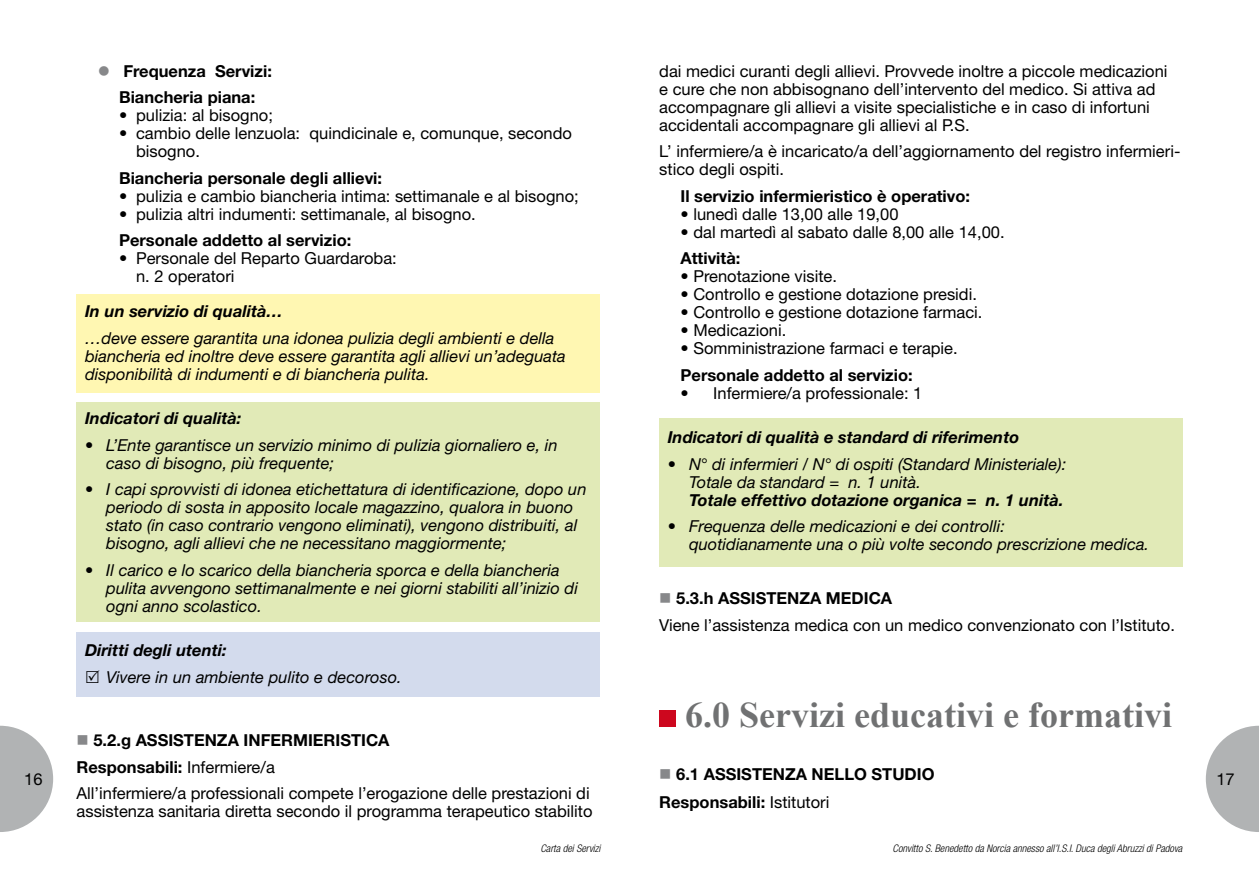
<style>
.page{position:relative;width:1259px;height:893px;background:#fff}
.page>*{position:absolute;margin:0;border:0;box-sizing:border-box;transform-origin:0 0}
.t1{font:700 36px "Times New Roman";color:#707172}
.t2{font:16.5px/18px "Helvetica Neue";color:#000}
.t3{font:italic 16.5px/18px "Helvetica Neue";color:#000}
.t4{font:700 16.5px/26.5px "Helvetica Neue";color:#000;text-align:center}
.t5{font:italic 700 16.5px "Helvetica Neue";color:#000}
.t6{font:italic 300 condensed 10.5px "Helvetica Neue";color:#000}
.s1{color:#87888a}
.s2{font-weight:700}
.s3{font-weight:400}
</style>
<div class="page">
<svg style="left:0;top:726px;width:53px;height:106px"></svg>
<svg style="left:1205px;top:726px;width:54px;height:106px"></svg>
<div style="left:659px;top:418px;width:523px;height:148px;background:#e1eab7"></div>
<div style="left:77px;top:632px;width:523px;height:65px;background:#d3dbed"></div>
<div style="left:77px;top:402px;width:523px;height:220px;background:#e1eab7"></div>
<div style="left:77px;top:294px;width:523px;height:98px;background:#fff7b2"></div>
<div style="left:659px;top:710px;width:17px;height:17px;background:#cd071e"></div>
<p class="t2" style="left:24px;top:770px;width:20px">16</p>
<p class="t4" style="left:98px;top:57px;width:176px"><span class="s1">●</span> Frequenza Servizi:<br>Biancheria piana:</p>
<p class="t2" style="left:119px;top:106px;width:155px">• pulizia: al bisogno;</p>
<p class="t2" style="left:136px;top:124px;width:437px;text-indent:-17px">• cambio delle lenzuola: quindicinale e, comunque, secondo bisogno.</p>
<p class="t4" style="left:119px;top:164px;width:264px">Biancheria personale degli allievi:</p>
<p class="t2" style="left:119px;top:187px;width:461px">• pulizia e cambio biancheria intima: settimanale e al bisogno;</p>
<p class="t2" style="left:119px;top:205px;width:358px">• pulizia altri indumenti: settimanale, al bisogno.</p>
<p class="t4" style="left:119px;top:227px;width:234px">Personale addetto al servizio:</p>
<p class="t2" style="left:136px;top:249px;width:262px;text-indent:-17px">• Personale del Reparto Guardaroba: n. 2 operatori</p>
<p class="t5" style="left:85px;top:301px;width:199px">In un servizio di qualità…</p>
<p class="t3" style="left:85px;top:329px;width:482px">…deve essere garantita una idonea pulizia degli ambienti e della biancheria ed inoltre deve essere garantita agli allievi un’adeguata disponibilità di indumenti e di biancheria pulita.</p>
<p class="t5" style="left:85px;top:408px;width:158px">Indicatori di qualità:</p>
<p class="t3" style="left:106px;top:436px;width:453px;text-indent:-21px">• L’Ente garantisce un servizio minimo di pulizia giornaliero e, in caso di bisogno, più frequente;</p>
<p class="t3" style="left:106px;top:480px;width:482px;text-indent:-21px">• I capi sprovvisti di idonea etichettatura di identificazione, dopo un periodo di sosta in apposito locale magazzino, qualora in buono stato (in caso contrario vengono eliminati), vengono distribuiti, al bisogno, agli allievi che ne necessitano maggiormente;</p>
<p class="t3" style="left:106px;top:561px;width:473px;text-indent:-21px">• Il carico e lo scarico della biancheria sporca e della biancheria pulita avvengono settimanalmente e nei giorni stabiliti all’inizio di ogni anno scolastico.</p>
<p class="t5" style="left:85px;top:640px;width:143px">Diritti degli utenti:</p>
<p class="t3" style="left:106px;top:668px;width:297px">Vivere in un ambiente pulito e decoroso.</p>
<p class="t2" style="left:77px;top:727px;width:515px;line-height:26.5px"><span class="s1">■</span> <span class="s2">5.2.g ASSISTENZA INFERMIERISTICA<br>Responsabili:</span> Infermiere/a<br>All’infermiere/a professionali compete l’erogazione delle prestazioni di</p>
<p class="t2" style="left:77px;top:802px;width:517px">assistenza sanitaria diretta secondo il programma terapeutico stabilito</p>
<p class="t6" style="left:540px;top:842px;width:62px">Carta dei Servizi</p>
<p class="t2" style="left:659px;top:62px;width:510px">dai medici curanti degli allievi. Provvede inoltre a piccole medicazioni e cure che non abbisognano dell’intervento del medico. Si attiva ad accompagnare gli allievi a visite specialistiche e in caso di infortuni accidentali accompagnare gli allievi al P.S.</p>
<p class="t2" style="left:659px;top:142px;width:523px">L’ infermiere/a è incaricato/a dell’aggiornamento del registro infermieri&shy;stico degli ospiti.</p>
<p class="t4" style="left:680px;top:182px;width:291px">Il servizio infermieristico è operativo:</p>
<p class="t2" style="left:680px;top:205px;width:219px">• lunedì dalle 13,00 alle 19,00</p>
<p class="t2" style="left:680px;top:223px;width:325px">• dal martedì al sabato dalle 8,00 alle 14,00.</p>
<p class="t4" style="left:680px;top:245px;width:61px">Attività:</p>
<p class="t2" style="left:680px;top:267px;width:158px">• Prenotazione visite.</p>
<p class="t2" style="left:680px;top:285px;width:298px">• Controllo e gestione dotazione presidi.</p>
<p class="t2" style="left:680px;top:303px;width:303px">• Controllo e gestione dotazione farmaci.</p>
<p class="t2" style="left:680px;top:321px;width:107px">• Medicazioni.</p>
<p class="t2" style="left:680px;top:339px;width:279px">• Somministrazione farmaci e terapie.</p>
<p class="t4" style="left:680px;top:361px;width:234px">Personale addetto al servizio:</p>
<p class="t2" style="left:680px;top:384px;width:243px">• Infermiere/a professionale: 1</p>
<p class="t5" style="left:668px;top:427px;width:353px">Indicatori di qualità e standard di riferimento</p>
<p class="t3" style="left:689px;top:455px;width:379px;text-indent:-21px">• N° di infermieri / N° di ospiti (Standard Ministeriale):<br>Totale da standard = n. 1 unità.</p>
<p class="t5" style="left:689px;top:490px;width:376px">Totale effettivo dotazione organica = n. 1 unità.</p>
<p class="t3" style="left:689px;top:517px;width:462px;text-indent:-21px">• Frequenza delle medicazioni e dei controlli:<br>quotidianamente una o più volte secondo prescrizione medica.</p>
<p class="t2" style="left:659px;top:585px;width:517px;line-height:26.5px"><span class="s1">■</span> <span class="s2">5.3.h ASSISTENZA MEDICA<br></span>Viene l’assistenza medica con un medico convenzionato con l’Istituto.</p>
<h1 class="t1" style="left:685px;top:690px;width:488px">6.0 Servizi educativi e formativi</h1>
<p class="t4" style="left:659px;top:760px;width:277px;line-height:27.3px;text-align:left"><span class="s1">■</span> 6.1 ASSISTENZA NELLO STUDIO<br>Responsabili: <span class="s3">Istitutori</span></p>
<p class="t6" style="left:892px;top:842px;width:291px">Convitto S. Benedetto da Norcia annesso all’I.S.I. Duca degli Abruzzi di Padova</p>
<p class="t2" style="left:1216px;top:770px;width:20px">17</p>
</div>
